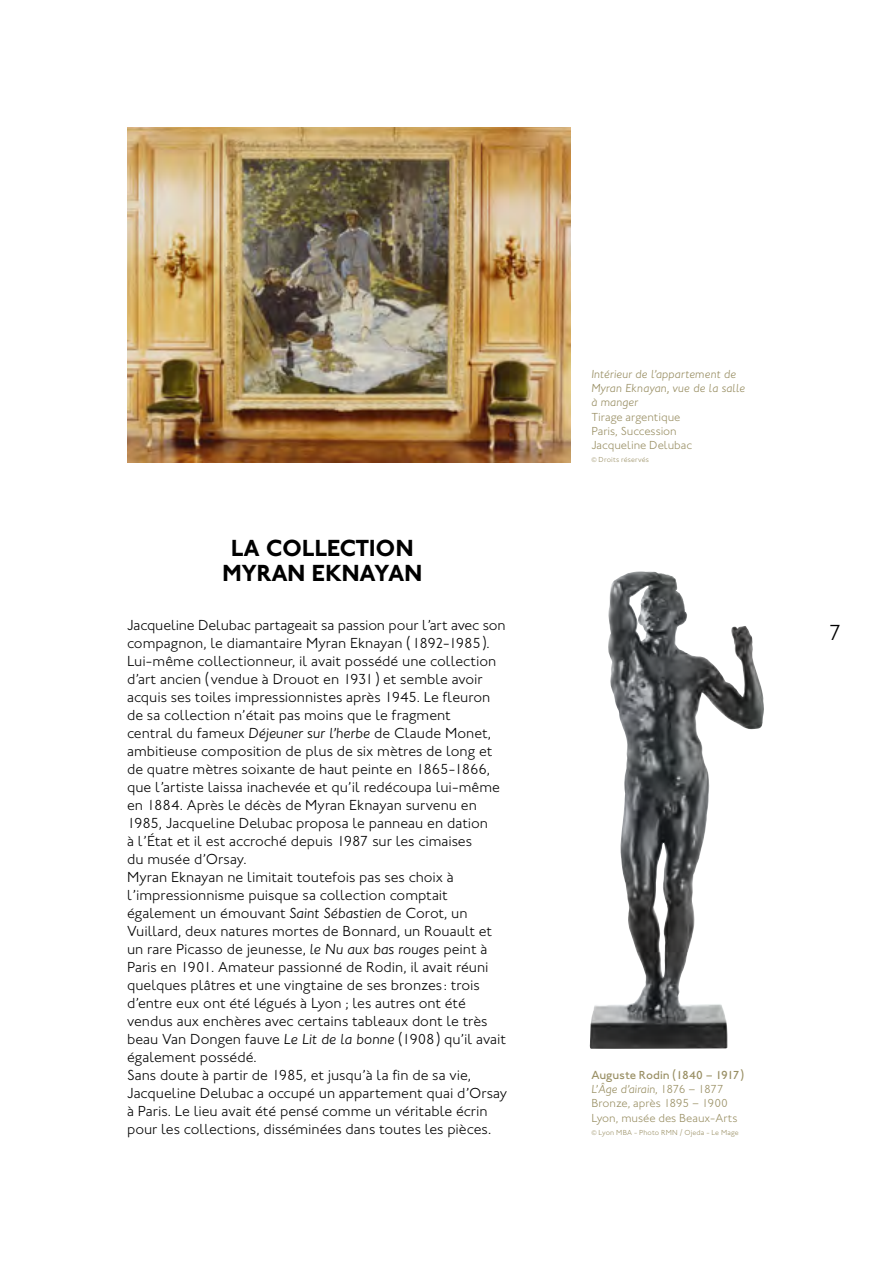
<style>
.page{position:relative;width:893px;height:1263px;background:#fff}
.page>*{position:absolute;margin:0;border:0;box-sizing:border-box;transform-origin:0 0}
.t1{font:700 24px/25.5px "Johnston ITC";letter-spacing:-.025em;color:#000;text-align:center}
.t2{font:300 22.5px "Johnston ITC";color:#000}
.t3{font:300 15px/18px "Johnston ITC";color:#000}
.t4{font:300 12px/14.2px "Johnston ITC";color:#998f64}
.t5{font:italic 300 12px/14.2px "Johnston ITC Std";letter-spacing:.01em;color:#998f64}
.t6{font:500 12px "Johnston ITC";letter-spacing:-.005em;color:#998f64}
.t7{font:300 7.5px "Johnston ITC";letter-spacing:.02em;color:#998f64}
.s1{font-family:"Johnston ITC Std";font-style:italic}
.s2{font-family:"Johnston ITC";font-style:normal}
</style>
<div class="page">
<img style="left:127px;top:128px;width:443px;height:334px">
<img style="left:589px;top:573px;width:139px;height:476px">
<h1 class="t1" style="left:222px;top:535px;width:202px">LA COLLECTION<br>MYRAN E KNAYAN</h1>
<p class="t3" style="left:127px;top:616px;width:382px">Jacqueline Delubac partageait sa passion pour l’art avec son compagnon, le diamantaire Myran Eknayan (1892-1985).<br>Lui-même collectionneur, il avait possédé une collection d’art ancien (vendue à Drouot en 1931) et semble avoir acquis ses toiles impressionnistes après 1945. Le fleuron de sa collection n’était pas moins que le fragment<br>central du fameux <span class="s1">Déjeuner sur l’herbe</span> de Claude Monet, ambitieuse composition de plus de six mètres de long et de quatre mètres soixante de haut peinte en 1865-1866, que l’artiste laissa inachevée et qu’il redécoupa lui-même en 1884. Après le décès de Myran Eknayan survenu en 1985, Jacqueline Delubac proposa le panneau en dation<br>à l’État et il est accroché depuis 1987 sur les cimaises<br>du musée d’Orsay.<br>Myran Eknayan ne limitait toutefois pas ses choix à l’impressionnisme puisque sa collection comptait également un émouvant <span class="s1">Saint Sébastien</span> de Corot, un Vuillard, deux natures mortes de Bonnard, un Rouault et un rare Picasso de jeunesse, <span class="s1">le Nu aux bas rouges</span> peint à Paris en 1901. Amateur passionné de Rodin, il avait réuni quelques plâtres et une vingtaine de ses bronzes: trois d’entre eux ont été légués à Lyon ; les autres ont été vendus aux enchères avec certains tableaux dont le très beau Van Dongen fauve <span class="s1">Le Lit de la bonne</span> (1908) qu’il avait également possédé.<br>Sans doute à partir de 1985, et jusqu’à la fin de sa vie, Jacqueline Delubac a occupé un appartement quai d’Orsay à Paris. Le lieu avait été pensé comme un véritable écrin pour les collections, disséminées dans toutes les pièces.</p>
<p class="t5" style="left:591px;top:367px;width:155px">Intérieur de l’appartement de<br>Myran Eknayan, vue de la salle à manger</p>
<p class="t4" style="left:591px;top:410px;width:102px">Tirage argentique<br>Paris, Succession<br>Jacqueline Delubac</p>
<p class="t7" style="left:591px;top:455px;width:59px">© Droits réservés</p>
<p class="t6" style="left:591px;top:1068px;width:154px">Auguste Rodin (1840 – 1917)</p>
<p class="t5" style="left:591px;top:1082px;width:134px">L’Âge d’airain<span class="s2">, 1876 – 1877</span></p>
<p class="t4" style="left:591px;top:1096px;width:148px">Bronze, après 1895 – 1900<br>Lyon, musée des Beaux-Arts</p>
<p class="t7" style="left:591px;top:1128px;width:149px">© Lyon MBA - Photo RMN / Ojeda - Le Mage</p>
<h2 class="t2" style="left:829px;top:619px;width:14px">7</h2>
</div>
